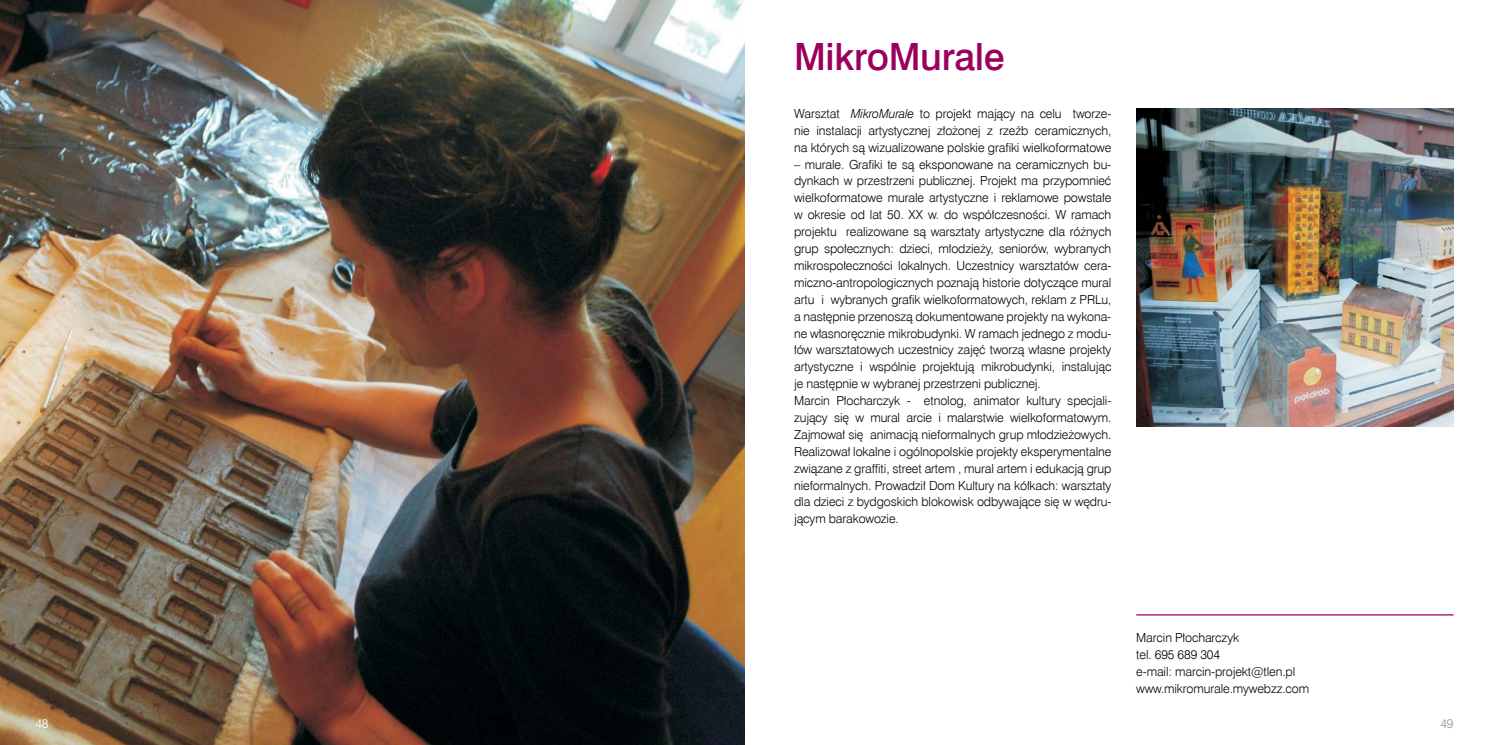
<style>
.page{position:relative;width:1489px;height:745px;background:#fff}
.page>*{position:absolute;margin:0;border:0;box-sizing:border-box;transform-origin:0 0}
.t1{font:37.5px "Swis 721 Md EU";letter-spacing:-.01em;color:#9a005c}
.t2{font:12.5px/16.9px "Swis 721 Lt EU";letter-spacing:-.01em;color:#000}
.t3{font:12.5px "Swis 721 Lt EU";color:#fff}
.t4{font:12.5px "Swis 721 Lt EU";color:#939598}
.s1{font-style:italic}
</style>
<div class="page">
<img style="left:0;top:0;width:744px;height:744px">
<img style="left:1136px;top:109px;width:317px;height:317px">
<hr style="left:1136px;top:614px;width:317px;height:1px;background:#9a005c">
<h1 class="t1" style="left:794px;top:33px;width:212px">MikroMurale</h1>
<p class="t2" style="left:794px;top:105px;width:319px;text-align:justify">Warsztat <span class="s1">MikroMurale</span> to projekt mający na celu tworze&shy;nie instalacji artystycznej złożonej z rzeźb ceramicznych, na których są wizualizowane polskie grafiki wielkoformatowe</p>
<p class="t2" style="left:794px;top:156px;width:319px">– murale. Grafiki te są eksponowane na ceramicznych bu&shy;dynkach w przestrzeni publicznej. Projekt ma przypomnieć wielkoformatowe murale artystyczne i reklamowe powstałe w okresie od lat 50. XX w. do współczesności. W ramach projektu realizowane są warsztaty artystyczne dla różnych grup społecznych: dzieci, młodzieży, seniorów, wybranych mikrospołeczności lokalnych. Uczestnicy warsztatów cera&shy;miczno-antropologicznych poznają historie dotyczące mural artu i wybranych grafik wielkoformatowych, reklam z PRLu, a następnie przenoszą dokumentowane projekty na wykona&shy;ne własnoręcznie mikrobudynki. W ramach jednego z modu&shy;łów warsztatowych uczestnicy zajęć tworzą własne projekty artystyczne i wspólnie projektują mikrobudynki, instalując je następnie w wybranej przestrzeni publicznej.<br>Marcin Płocharczyk - etnolog, animator kultury specjali&shy;zujący się w mural arcie i malarstwie wielkoformatowym.<br>Zajmował się animacją nieformalnych grup młodzieżowych.<br>Realizował lokalne i ogólnopolskie projekty eksperymentalne związane z graffiti, street artem , mural artem i edukacją grup nieformalnych. Prowadził Dom Kultury na kółkach: warsztaty dla dzieci z bydgoskich blokowisk odbywające się w wędru&shy;jącym barakowozie.</p>
<p class="t2" style="left:1136px;top:629px;width:174px">Marcin Płocharczyk<br>tel. 695 689 304<br>e-mail: marcin-projekt@tlen.pl www.mikromurale.mywebzz.com</p>
<p class="t3" style="left:35px;top:715px;width:15px">48</p>
<p class="t4" style="left:1440px;top:715px;width:15px">49</p>
</div>
